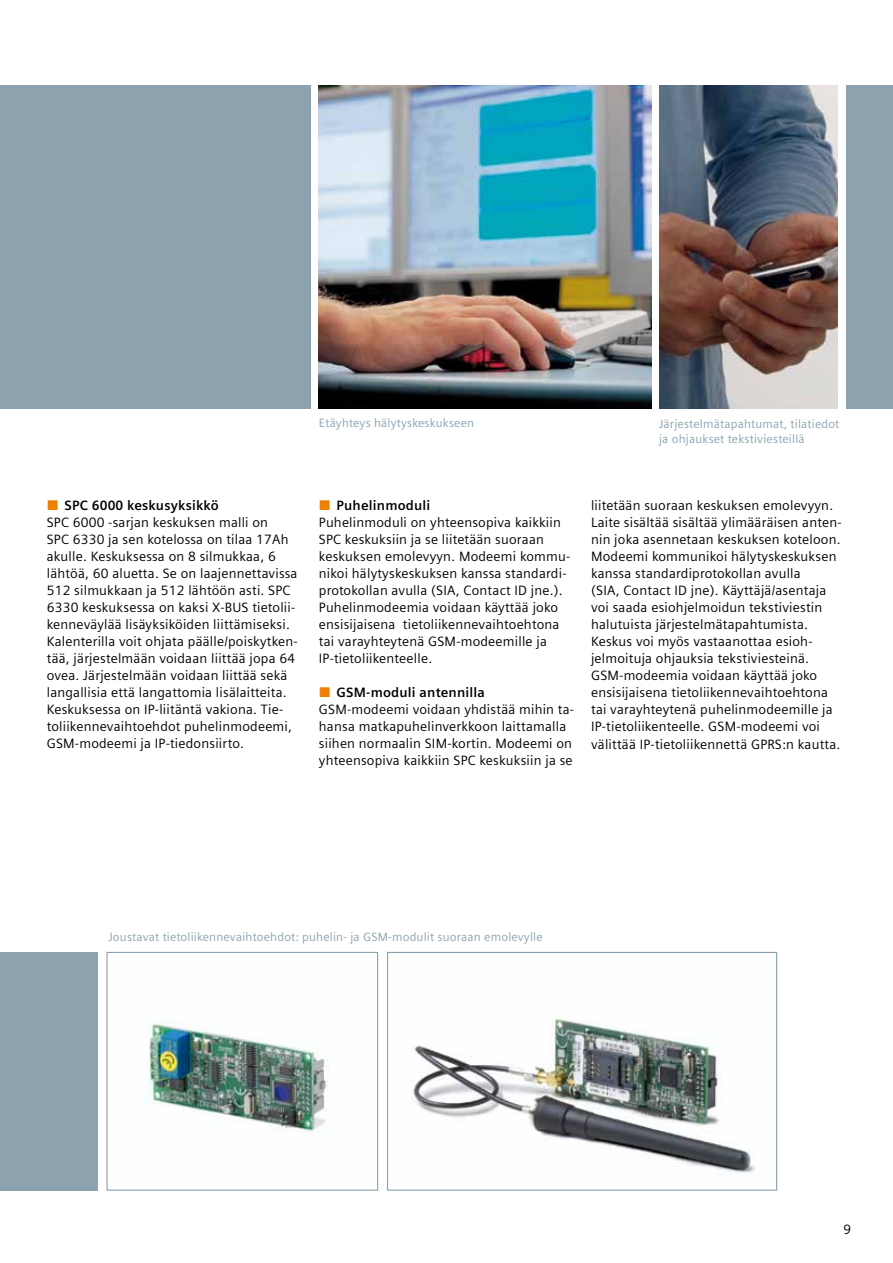
<style>
.page{position:relative;width:893px;height:1263px;background:#fff}
.page>*{position:absolute;margin:0;border:0;box-sizing:border-box;transform-origin:0 0}
.t1{font:13.5px/17px "Siemens Sans";letter-spacing:.015em;color:#000}
.t2{font:700 13.5px "Siemens Sans";letter-spacing:.015em;color:#000}
.t3{font:12px/14.4px "Siemens Sans";letter-spacing:.015em;color:#8ca3af}
</style>
<div class="page">
<div style="left:0;top:85px;width:311px;height:323px;background:#8ca3af"></div>
<div style="left:846px;top:85px;width:47px;height:323px;background:#8ca3af"></div>
<div style="left:0;top:952px;width:98px;height:239px;background:#8ca3af"></div>
<img style="left:319px;top:85px;width:333px;height:323px">
<img style="left:659px;top:85px;width:179px;height:323px">
<img style="left:411px;top:1019px;width:344px;height:156px">
<div style="left:387px;top:952px;width:390px;height:239px;border:1px solid #8ca3af"></div>
<img style="left:147px;top:1020px;width:182px;height:121px">
<div style="left:106px;top:952px;width:272px;height:239px;border:1px solid #8ca3af"></div>
<p class="t3" style="left:319px;top:416px;width:157px">Etäyhteys hälytyskeskukseen</p>
<p class="t3" style="left:659px;top:417px;width:182px">Järjestelmätapahtumat, tilatiedot ja ohjaukset tekstiviesteillä</p>
<p class="t2" style="left:64px;top:498px;width:156px">SPC 6000 keskusyksikkö</p>
<p class="t1" style="left:47px;top:514px;width:252px">SPC 6000 -sarjan keskuksen malli on<br>SPC 6330 ja sen kotelossa on tilaa 17Ah akulle. Keskuksessa on 8 silmukkaa, 6 lähtöä, 60 aluetta. Se on laajennettavissa 512 silmukkaan ja 512 lähtöön asti. SPC 6330 keskuksessa on kaksi X-BUS tietolii&shy;kenneväylää lisäyksiköiden liittämiseksi.<br>Kalenterilla voit ohjata päälle/poiskytken&shy;tää, järjestelmään voidaan liittää jopa 64 ovea. Järjestelmään voidaan liittää sekä langallisia että langattomia lisälaitteita.<br>Keskuksessa on IP-liitäntä vakiona. Tie&shy;toliikennevaihtoehdot puhelinmodeemi, GSM-modeemi ja IP-tiedonsiirto.</p>
<p class="t2" style="left:337px;top:498px;width:95px">Puhelinmoduli</p>
<p class="t1" style="left:319px;top:514px;width:253px">Puhelinmoduli on yhteensopiva kaikkiin SPC keskuksiin ja se liitetään suoraan keskuksen emolevyyn. Modeemi kommu&shy;nikoi hälytyskeskuksen kanssa standardi&shy;protokollan avulla (SIA, Contact ID jne.).<br>Puhelinmodeemia voidaan käyttää joko ensisijaisena tietoliikennevaihtoehtona tai varayhteytenä GSM-modeemille ja IP-tietoliikenteelle.</p>
<p class="t2" style="left:337px;top:685px;width:150px">GSM-moduli antennilla</p>
<p class="t1" style="left:319px;top:701px;width:257px">GSM-modeemi voidaan yhdistää mihin ta&shy;hansa matkapuhelinverkkoon laittamalla siihen normaalin SIM-kortin. Modeemi on yhteensopiva kaikkiin SPC keskuksiin ja se</p>
<p class="t1" style="left:591px;top:497px;width:252px">liitetään suoraan keskuksen emolevyyn.<br>Laite sisältää sisältää ylimääräisen anten&shy;nin joka asennetaan keskuksen koteloon.<br>Modeemi kommunikoi hälytyskeskuksen kanssa standardiprotokollan avulla<br>(SIA, Contact ID jne). Käyttäjä/asentaja voi saada esiohjelmoidun tekstiviestin halutuista järjestelmätapahtumista.<br>Keskus voi myös vastaanottaa esioh&shy;jelmoituja ohjauksia tekstiviesteinä.<br>GSM-modeemia voidaan käyttää joko ensisijaisena tietoliikennevaihtoehtona tai varayhteytenä puhelinmodeemille ja IP-tietoliikenteelle. GSM-modeemi voi välittää IP-tietoliikennettä GPRS:n kautta.</p>
<p class="t3" style="left:108px;top:930px;width:436px">Joustavat tietoliikennevaihtoehdot: puhelin- ja GSM-modulit suoraan emolevylle</p>
<p class="t1" style="left:843px;top:1221px;width:9px">9</p>
</div>
